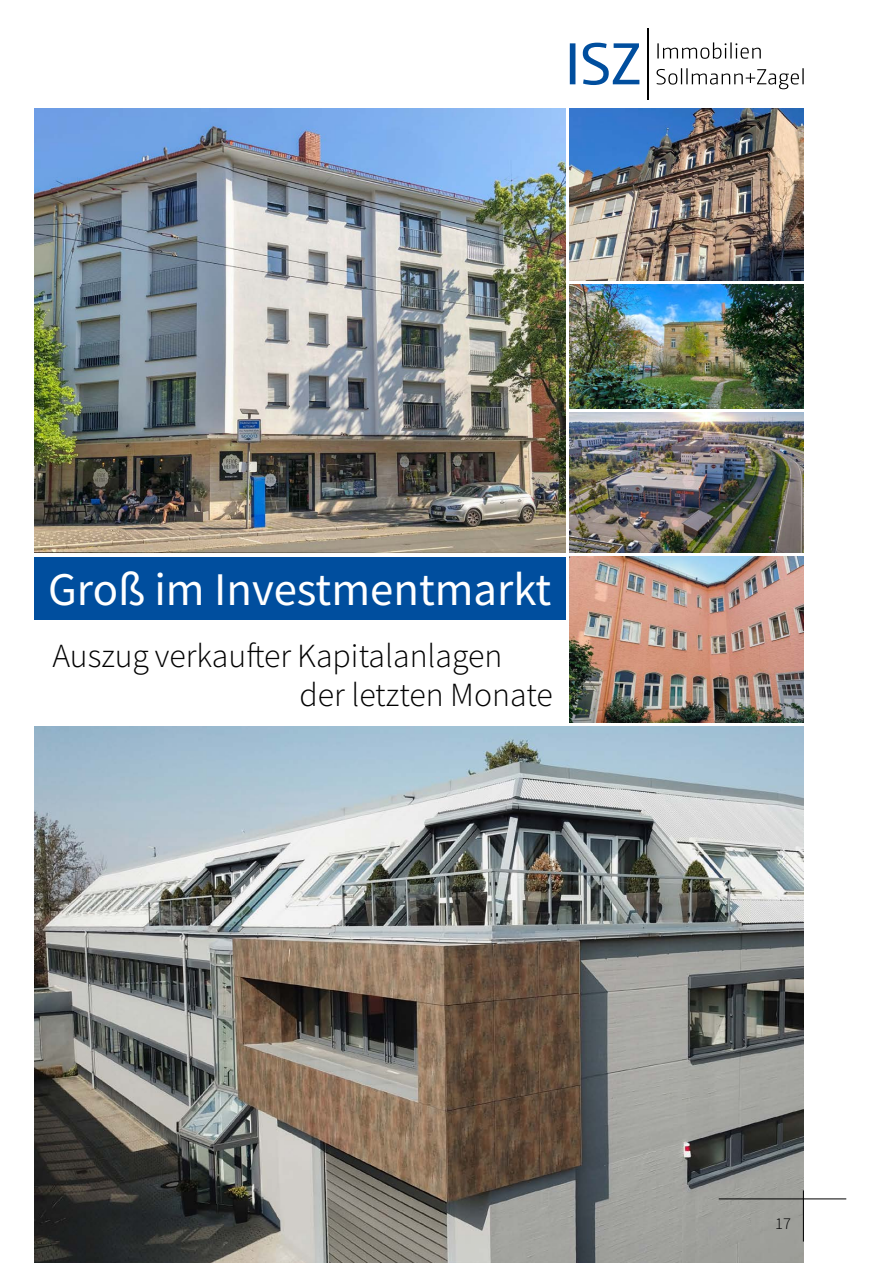
<style>
.page{position:relative;width:893px;height:1263px;background:#fff}
.page>*{position:absolute;margin:0;border:0;box-sizing:border-box;transform-origin:0 0}
.t1{font:46.8px "Source Sans Pro";color:#fff}
.t2{font:300 33.75px/38.7px "Source Sans Pro";color:#000}
.t3{font:300 16.5px "Source Sans Pro";color:#000}
</style>
<div class="page">
<hr style="left:648px;top:28px;width:1px;height:72px;background:#000">
<svg style="left:657px;top:68px;width:147px;height:21px"></svg>
<svg style="left:657px;top:42px;width:104px;height:17px"></svg>
<svg style="left:570px;top:43px;width:69px;height:42px"></svg>
<img style="left:34px;top:727px;width:770px;height:536px">
<div style="left:34px;top:557px;width:532px;height:62px;background:#004e9e"></div>
<img style="left:570px;top:412px;width:234px;height:141px">
<img style="left:570px;top:285px;width:234px;height:123px">
<img style="left:570px;top:557px;width:234px;height:166px">
<img style="left:34px;top:108px;width:532px;height:445px">
<img style="left:569px;top:108px;width:235px;height:173px">
<hr style="left:719px;top:1198px;width:127px;height:1px;background:#000">
<hr style="left:803px;top:1190px;width:1px;height:51px;background:#000">
<h1 class="t1" style="left:48px;top:559px;width:505px">Groß im Investmentmarkt</h1>
<p class="t2" style="left:300px;top:636px;width:255px;text-indent:-247px">Auszug verkaufter Kapitalanlagen der letzten Monate</p>
<p class="t3" style="left:775px;top:1213px;width:17px">17</p>
</div>
